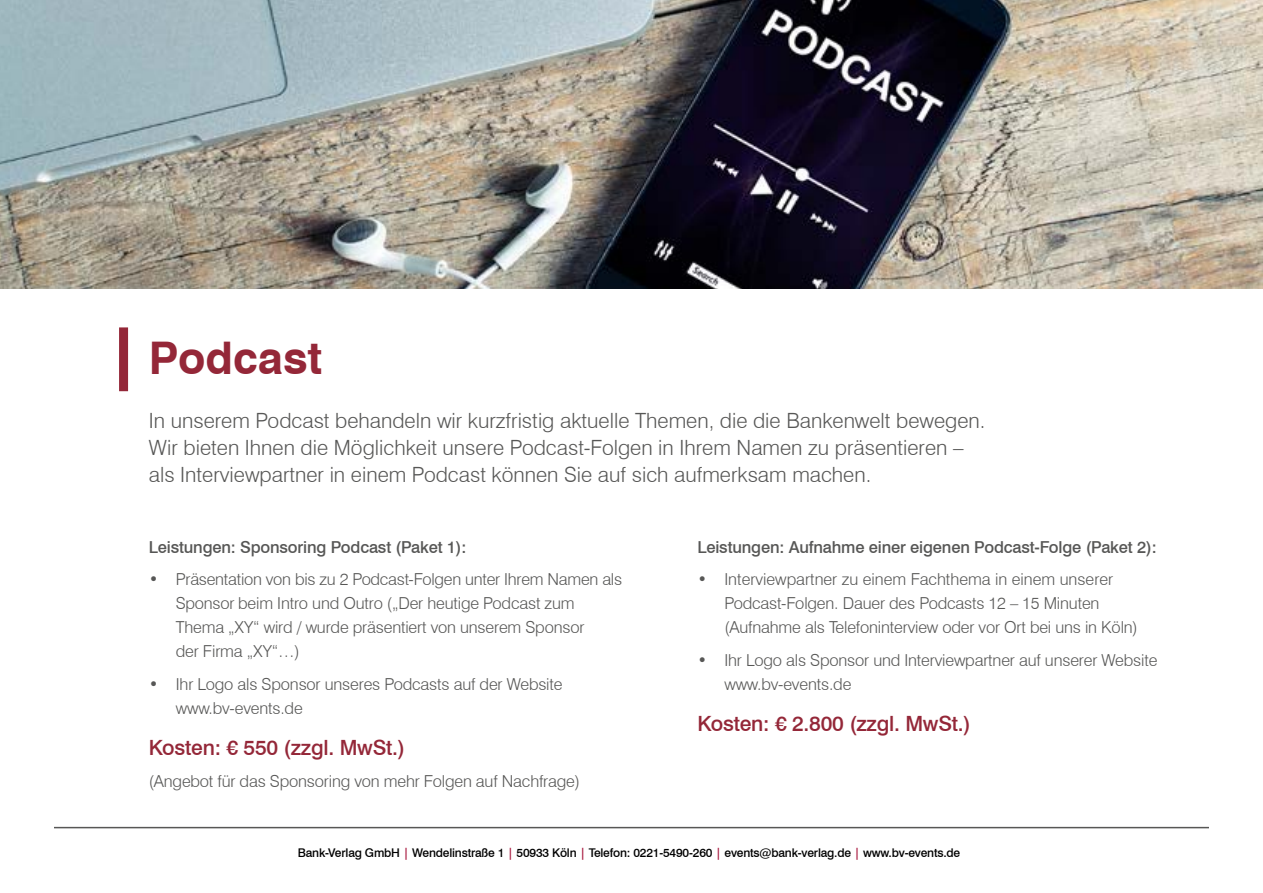
<style>
.page{position:relative;width:1263px;height:893px;background:#fff}
.page>*{position:absolute;margin:0;border:0;box-sizing:border-box;transform-origin:0 0}
.t1{font:700 45px "Swiss 721 BT";color:#942738}
.t2{font:300 21px/27px "Swiss 721 BT";color:#575756}
.t3{font:500 21px "Swiss 721 BT";letter-spacing:-.01em;color:#942738}
.t4{font:300 16.5px/24px "Swiss 721 BT";letter-spacing:-.01em;color:#575756}
.t5{font:500 16.5px "Swiss 721 BT";letter-spacing:-.01em;color:#575756}
.t6{font:500 12px "Swiss 721 BT";letter-spacing:-.015em;color:#000}
.s1{color:#a50f36}
</style>
<div class="page">
<hr style="left:54px;top:827px;width:1155px;height:1px;background:#575756">
<img style="left:0;top:0;width:1263px;height:288px">
<div style="left:119px;top:327px;width:9px;height:64px;background:#942738"></div>
<h1 class="t1" style="left:149px;top:330px;width:175px">Podcast</h1>
<p class="t2" style="left:149px;top:407px;width:838px">In unserem Podcast behandeln wir kurzfristig aktuelle Themen, die die Bankenwelt bewegen.<br>Wir bieten Ihnen die Möglichkeit unsere Podcast-Folgen in Ihrem Namen zu präsentieren – als Interviewpartner in einem Podcast können Sie auf sich aufmerksam machen.</p>
<p class="t5" style="left:149px;top:537px;width:319px">Leistungen: Sponsoring Podcast (Paket 1):</p>
<p class="t4" style="left:176px;top:567px;width:448px;text-indent:-27px">• Präsentation von bis zu 2 Podcast-Folgen unter Ihrem Namen als Sponsor beim Intro und Outro („Der heutige Podcast zum Thema „XY“ wird / wurde präsentiert von unserem Sponsor<br>der Firma „XY“…)</p>
<p class="t4" style="left:176px;top:672px;width:388px;text-indent:-27px">• Ihr Logo als Sponsor unseres Podcasts auf der Website www.bv-events.de</p>
<p class="t3" style="left:149px;top:734px;width:258px">Kosten: € 550 (zzgl. MwSt.)</p>
<p class="t4" style="left:149px;top:769px;width:433px">(Angebot für das Sponsoring von mehr Folgen auf Nachfrage)</p>
<p class="t5" style="left:697px;top:537px;width:461px">Leistungen: Aufnahme einer eigenen Podcast-Folge (Paket 2):</p>
<p class="t4" style="left:724px;top:567px;width:415px;text-indent:-27px">• Interviewpartner zu einem Fachthema in einem unserer<br>Podcast-Folgen. Dauer des Podcasts 12 – 15 Minuten (Aufnahme als Telefoninterview oder vor Ort bei uns in Köln)</p>
<p class="t4" style="left:724px;top:648px;width:434px;text-indent:-27px">• Ihr Logo als Sponsor und Interviewpartner auf unserer Website www.bv-events.de</p>
<p class="t3" style="left:697px;top:710px;width:275px">Kosten: € 2.800 (zzgl. MwSt.)</p>
<p class="t6" style="left:298px;top:845px;width:664px">Bank-Verlag GmbH <span class="s1">|</span> Wendelinstraße 1 <span class="s1">|</span> 50933 Köln <span class="s1">|</span> Telefon: 0221-5490-260 <span class="s1">|</span> events@bank-verlag.de <span class="s1">|</span> www.bv-events.de</p>
</div>
